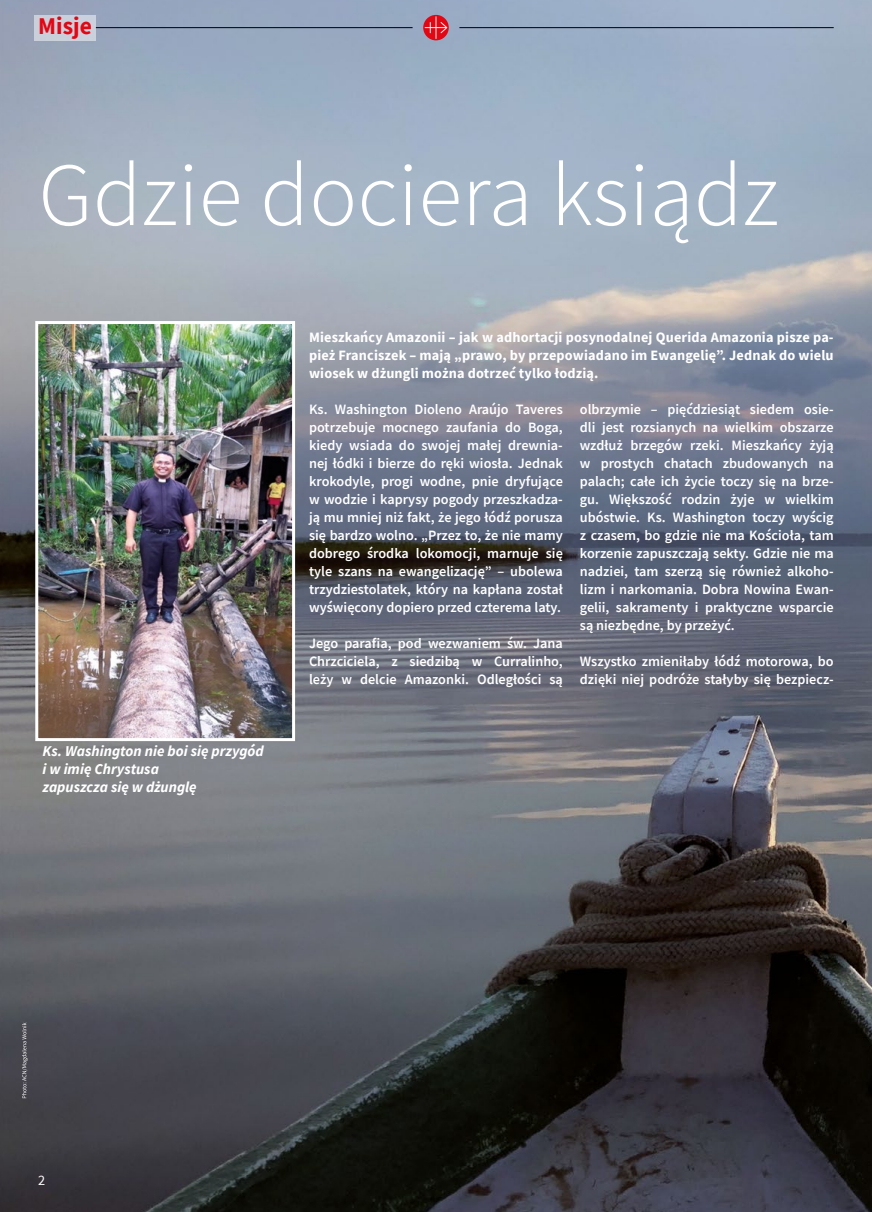
<style>
.page{position:relative;width:872px;height:1212px;background:#fff}
.page>*{position:absolute;margin:0;border:0;box-sizing:border-box;transform-origin:0 0}
.t1{font:300 90px "Source Sans Pro";color:#fff}
.t2{font:700 24px "Source Sans Pro";color:#e30613}
.t3{font:italic 700 15px/18px "Source Sans Pro";color:#fff}
.t4{font:600 14.25px/18px "Source Sans Pro";color:#fff;text-align:justify}
.t5{font:700 14.25px/18px "Source Sans Pro";letter-spacing:.01em;color:#fff;text-align:justify}
.t6{font:14.25px "Source Sans Pro";color:#fff}
</style>
<div class="page">
<img style="left:0;top:0;width:872px;height:1212px">
<svg style="left:423px;top:15px;width:26px;height:25px"></svg>
<svg style="left:425px;top:16px;width:22px;height:23px"></svg>
<hr style="left:96px;top:27px;width:316px;height:1px;background:#000">
<hr style="left:459px;top:27px;width:374px;height:1px;background:#000">
<div style="left:34px;top:15px;width:62px;height:25px;background:#cad0db"></div>
<svg style="left:22px;top:1022px;width:6px;height:76px"></svg>
<img style="left:34px;top:320px;width:262px;height:422px">
<h2 class="t2" style="left:38px;top:10px;width:55px">Misje</h2>
<h1 class="t1" style="left:38px;top:140px;width:742px">Gdzie dociera ksiądz</h1>
<p class="t3" style="left:43px;top:742px;width:223px">Ks. Washington nie boi się przygód i w imię Chrystusa<br>zapuszcza się w dżunglę</p>
<p class="t5" style="left:309px;top:328px;width:526px">Mieszkańcy Amazonii – jak w adhortacji posynodalnej Querida Amazonia pisze pa&shy;pież Franciszek – mają „prawo, by przepowiadano im Ewangelię”. Jednak do wielu wiosek w dżungli można dotrzeć tylko łodzią.</p>
<p class="t4" style="left:309px;top:400px;width:255px">Ks. Washington Dioleno Araújo Taveres potrzebuje mocnego zaufania do Boga, kiedy wsiada do swojej małej drewnia&shy;nej łódki i bierze do ręki wiosła. Jednak krokodyle, progi wodne, pnie dryfujące w wodzie i kaprysy pogody przeszkadza&shy;ją mu mniej niż fakt, że jego łódź porusza się bardzo wolno. „Przez to, że nie mamy dobrego środka lokomocji, marnuje się tyle szans na ewangelizację” – ubolewa trzydziestolatek, który na kapłana został wyświęcony dopiero przed czterema laty.</p>
<p class="t4" style="left:309px;top:634px;width:255px">Jego parafia, pod wezwaniem św. Jana Chrzciciela, z siedzibą w Curralinho, leży w delcie Amazonki. Odległości są</p>
<p class="t4" style="left:580px;top:400px;width:255px">olbrzymie – pięćdziesiąt siedem osie&shy;dli jest rozsianych na wielkim obszarze wzdłuż brzegów rzeki. Mieszkańcy żyją w prostych chatach zbudowanych na palach; całe ich życie toczy się na brze&shy;gu. Większość rodzin żyje w wielkim ubóstwie. Ks. Washington toczy wyścig z czasem, bo gdzie nie ma Kościoła, tam korzenie zapuszczają sekty. Gdzie nie ma nadziei, tam szerzą się również alkoho&shy;lizm i narkomania. Dobra Nowina Ewan&shy;gelii, sakramenty i praktyczne wsparcie są niezbędne, by przeżyć.</p>
<p class="t4" style="left:580px;top:652px;width:255px">Wszystko zmieniłaby łódź motorowa, bo dzięki niej podróże stałyby się bezpiecz-</p>
<p class="t6" style="left:38px;top:1171px;width:9px">2</p>
</div>
